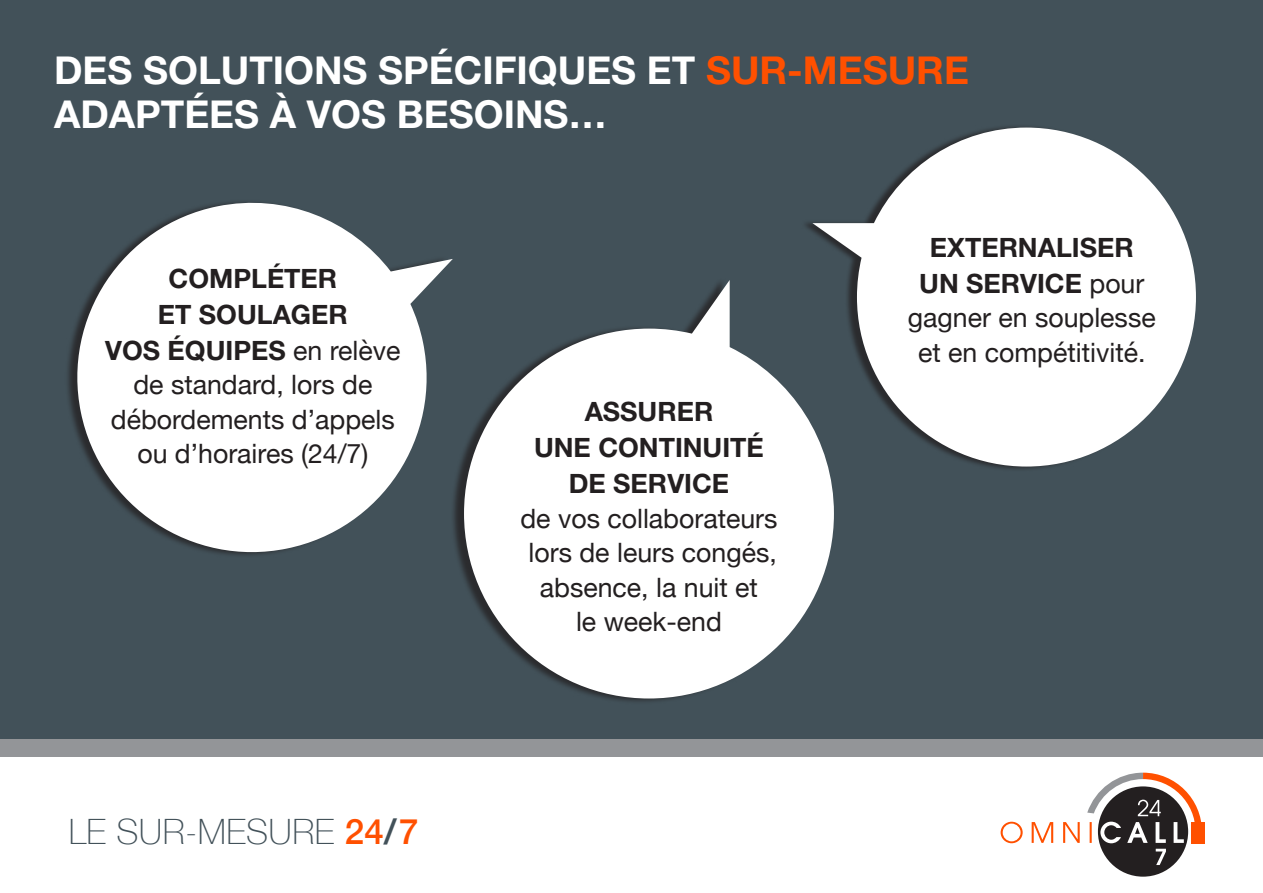
<style>
.page{position:relative;width:1263px;height:893px;background:#fff}
.page>*{position:absolute;margin:0;border:0;box-sizing:border-box;transform-origin:0 0}
.t1{font:700 38.4px/43.5px "Helvetica Neue";color:#fff}
.t2{font:100 34.95px "Helvetica Neue";letter-spacing:.01em;color:#425159}
.t3{font:26.7px/35.1px "Helvetica Neue";color:#231f20;text-align:center}
.t4{font:700 26.7px/36px "Helvetica Neue";color:#231f20;text-align:center}
.s1{color:#ff5000}
.s2{font-weight:700}
.s3{font-weight:500;color:#ff5000}
.s4{font-weight:500}
</style>
<div class="page">
<div style="left:0;top:0;width:1263px;height:753px;background:#425159"></div>
<div style="left:0;top:740px;width:1263px;height:17px;background:#939598"></div>
<svg style="left:68px;top:202px;width:385px;height:353px;fill:#fff"></svg>
<svg style="left:812px;top:128px;width:384px;height:339px;fill:#fff"></svg>
<div style="left:1098px;top:786px;width:90px;height:91px;background:#231f20;border-radius:50%"></div>
<div style="left:1192px;top:822px;width:13px;height:21px;background:#ff5000"></div>
<svg style="left:1156px;top:849px;width:10px;height:16px"></svg>
<svg style="left:1000px;top:773px;width:202px;height:70px"></svg>
<div style="left:451px;top:277px;width:379px;height:428px;background:#231f20;opacity:.75"></div>
<svg style="left:464px;top:280px;width:370px;height:418px;fill:#fff"></svg>
<h1 class="t1" style="left:54px;top:48px;width:916px">DES SOLUTIONS SPÉCIFIQUES ET <span class="s1">SUR-MESURE<br></span>ADAPTÉES À VOS BESOINS…</h1>
<p class="t3" style="left:105px;top:262px;width:297px"><span class="s2">COMPLÉTER<br>ET SOULAGER<br>VOS ÉQUIPES</span> en relève de standard, lors de débordements d’appels ou d’horaires (24/7)</p>
<h2 class="t2" style="left:69px;top:804px;width:351px">LE SUR-MESURE <span class="s3">24</span><span class="s4">/</span><span class="s3">7</span></h2>
<p class="t4" style="left:534px;top:393px;width:231px">ASSURER<br>UNE CONTINUITÉ<br>DE SERVICE</p>
<p class="t3" style="left:520px;top:502px;width:259px;line-height:34.5px">de vos collaborateurs lors de leurs congés, absence, la nuit et<br>le week-end</p>
<p class="t3" style="left:908px;top:231px;width:249px"><span class="s2">EXTERNALISER<br>UN SERVICE</span> pour gagner en souplesse et en compétitivité.</p>
</div>
